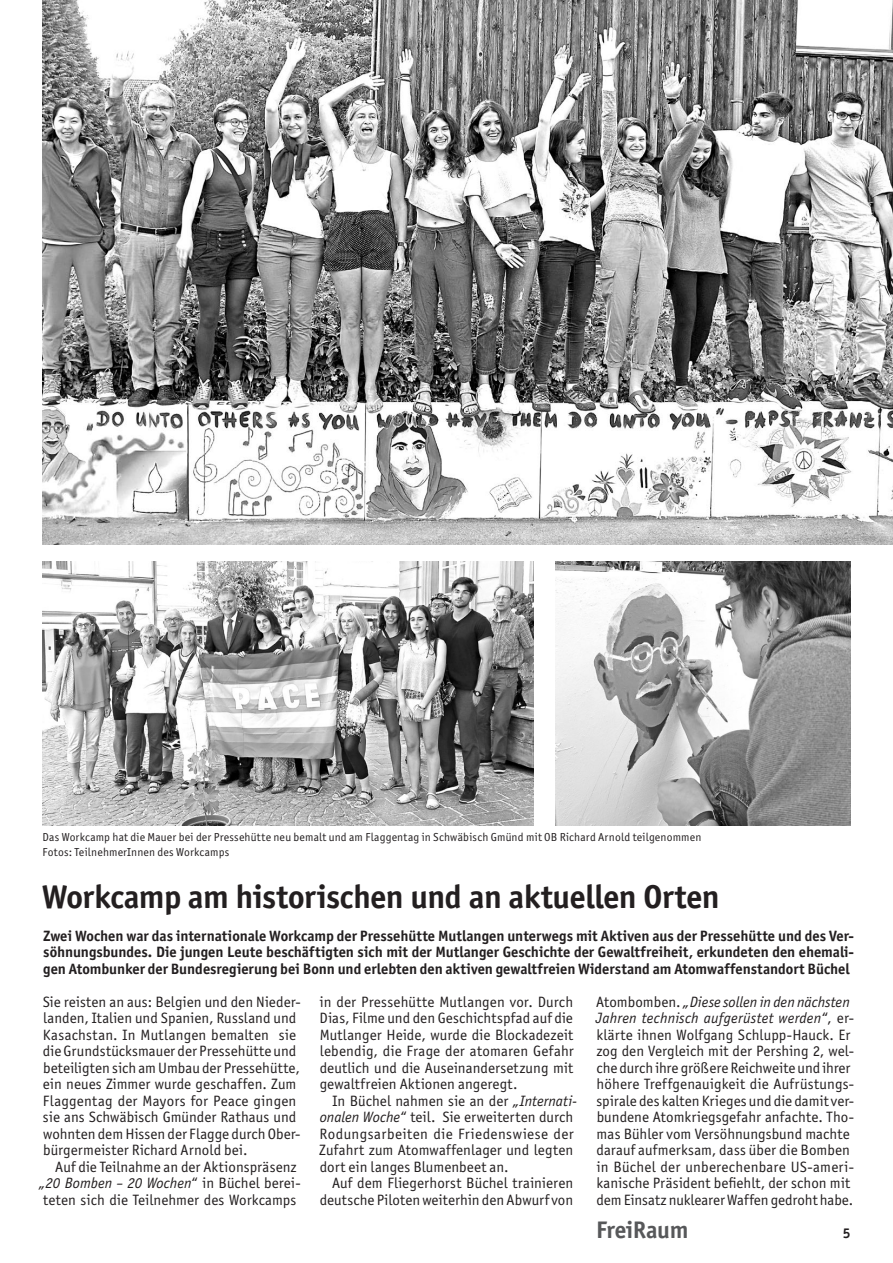
<style>
.page{position:relative;width:893px;height:1263px;background:#fff}
.page>*{position:absolute;margin:0;border:0;box-sizing:border-box;transform-origin:0 0}
.t1{font:700 33px "Officina Sans ITC Std";letter-spacing:-.01em;color:#231f20}
.t2{font:700 24px "Officina Sans ITC Std";letter-spacing:-.015em;color:#57585a}
.t3{font:15px/16.5px "Officina Sans ITC Std";letter-spacing:.01em;color:#231f20}
.t4{font:700 15px/16.5px "Officina Sans ITC Std";letter-spacing:-.005em;color:#231f20;text-align:justify}
.t5{font:700 14.25px "Officina Sans ITC Std";color:#231f20}
.t6{font:11.7px/14.5px "Officina Sans ITC Std";letter-spacing:.015em;color:#231f20}
.s1{font-style:italic}
</style>
<div class="page">
<img style="left:43px;top:0;width:850px;height:545px">
<img style="left:43px;top:561px;width:491px;height:264px">
<img style="left:555px;top:561px;width:295px;height:264px">
<p class="t6" style="left:43px;top:830px;width:660px">Das Workcamp hat die Mauer bei der Pressehütte neu bemalt und am Flaggentag in Schwäbisch Gmünd mit OB Richard Arnold teilgenommen<br>Fotos: TeilnehmerInnen des Workcamps</p>
<h1 class="t1" style="left:42px;top:876px;width:679px">Workcamp am historischen und an aktuellen Orten</h1>
<p class="t4" style="left:43px;top:927px;width:813px">Zwei Wochen war das internationale Workcamp der Pressehütte Mutlangen unterwegs mit Aktiven aus der Pressehütte und des Ver&shy;söhnungsbundes. Die jungen Leute beschäftigten sich mit der Mutlanger Geschichte der Gewaltfreiheit, erkundeten den ehemali&shy;gen Atombunker der Bundesregierung bei Bonn und erlebten den aktiven gewaltfreien Widerstand am Atomwaffenstandort Büchel</p>
<p class="t3" style="left:43px;top:993px;width:259px">Sie reisten an aus: Belgien und den Nieder&shy;landen, Italien und Spanien, Russland und Kasachstan. In Mutlangen bemalten sie die Grundstücksmauer der Pressehütte und beteiligten sich am Umbau der Pressehütte, ein neues Zimmer wurde geschaffen. Zum Flaggentag der Mayors for Peace gingen sie ans Schwäbisch Gmünder Rathaus und wohnten dem Hissen der Flagge durch Ober&shy;bürgermeister Richard Arnold bei.</p>
<p class="t3" style="left:39px;top:1158px;width:263px;text-indent:17px">Auf die Teilnahme an der Aktionspräsenz <span class="s1">„20 Bomben – 20 Wochen</span>“ in Büchel berei&shy;teten sich die Teilnehmer des Workcamps</p>
<p class="t3" style="left:596px;top:993px;width:260px">Atombomben. <span class="s1">„Diese sollen in den nächsten Jahren technisch aufgerüstet werden</span>“, er&shy;klärte ihnen Wolfgang Schlupp-Hauck. Er zog den Vergleich mit der Pershing 2, wel&shy;che durch ihre größere Reichweite und ihrer höhere Treffgenauigkeit die Aufrüstungs&shy;spirale des kalten Krieges und die damit ver&shy;bundene Atomkriegsgefahr anfachte. Tho&shy;mas Bühler vom Versöhnungsbund machte darauf aufmerksam, dass über die Bomben in Büchel der unberechenbare US-ameri&shy;kanische Präsident befiehlt, der schon mit dem Einsatz nuklearer Waffen gedroht habe.</p>
<p class="t3" style="left:320px;top:993px;width:256px;text-align:justify">in der Pressehütte Mutlangen vor. Durch Dias, Filme und den Geschichtspfad auf die Mutlanger Heide, wurde die Blockadezeit lebendig, die Frage der atomaren Gefahr deutlich und die Auseinandersetzung mit gewaltfreien Aktionen angeregt.</p>
<p class="t3" style="left:319px;top:1092px;width:259px;text-indent:13px">In Büchel nahmen sie an der <span class="s1">„Internati&shy;onalen Woche</span>“ teil. Sie erweiterten durch Rodungsarbeiten die Friedenswiese der Zufahrt zum Atomwaffenlager und legten dort ein langes Blumenbeet an.</p>
<p class="t3" style="left:320px;top:1175px;width:255px;text-align:right">Auf dem Fliegerhorst Büchel trainieren deutsche Piloten weiterhin den Abwurf von</p>
<h2 class="t2" style="left:596px;top:1215px;width:94px">FreiRaum</h2>
<p class="t5" style="left:843px;top:1224px;width:9px">5</p>
</div>
